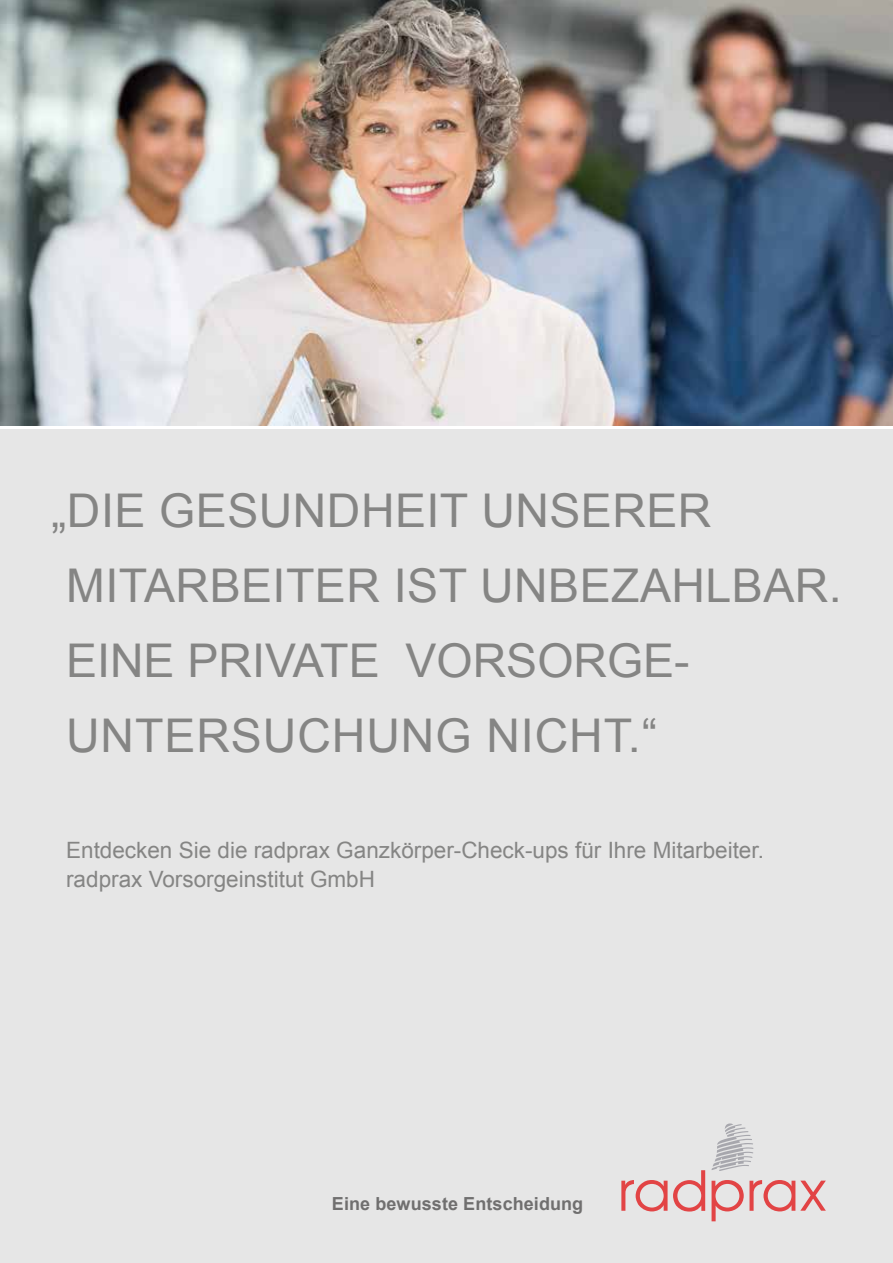
<style>
.page{position:relative;width:893px;height:1263px;background:#fff}
.page>*{position:absolute;margin:0;border:0;box-sizing:border-box;transform-origin:0 0}
.t1{font:46.5px/75px "Arial";letter-spacing:.01em;color:#858584}
.t2{font:22.5px/29.7px "Arial";color:#858584}
.t3{font:700 18px "Arial";letter-spacing:.005em;color:#706f6f}
</style>
<div class="page">
<img style="left:0;top:0;width:893px;height:425px">
<div style="left:0;top:429px;width:893px;height:834px;background:#e6e6e6"></div>
<svg style="left:621px;top:1170px;width:84px;height:41px"></svg>
<svg style="left:712px;top:1180px;width:114px;height:41px"></svg>
<svg style="left:711px;top:1123px;width:42px;height:48px"></svg>
<h1 class="t1" style="left:66px;top:474px;width:777px;text-indent:-15px">„DIE GESUNDHEIT UNSERER<br>MITARBEITER IST UNBEZAHLBAR.<br>EINE PRIVATE VORSORGE-<br>UNTERSUCHUNG NICHT.“</h1>
<p class="t2" style="left:66px;top:835px;width:699px">Entdecken Sie die radprax Ganzkörper-Check-ups für Ihre Mitarbeiter. radprax Vorsorgeinstitut GmbH</p>
<p class="t3" style="left:332px;top:1191px;width:253px">Eine bewusste Entscheidung</p>
</div>
